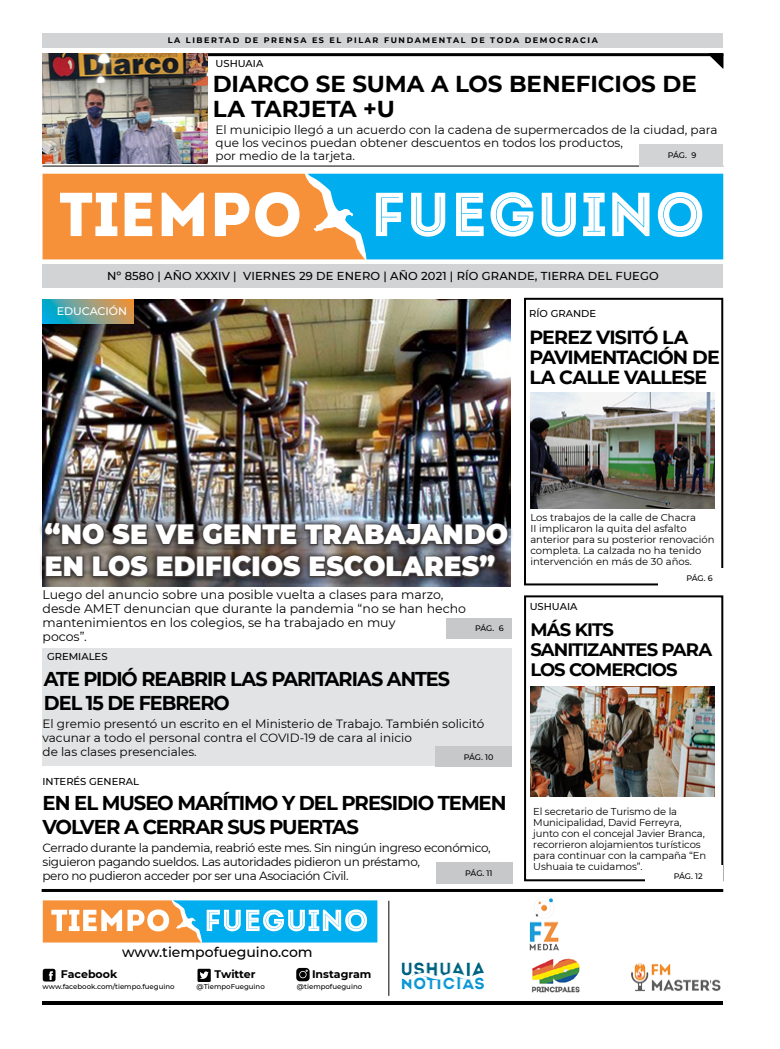
<style>
.page{position:relative;width:780px;height:1049px;background:#fff}
.page>*{position:absolute;margin:0;border:0;box-sizing:border-box;transform-origin:0 0}
.t1{font:900 27.8px/32px "Montserrat";letter-spacing:.005em;color:#fff;scale:.95 1}
.t2{font:700 23px/25px "Montserrat";letter-spacing:-.005em;color:#000}
.t3{font:700 20px/24px "Montserrat";letter-spacing:-.055em;color:#000}
.t4{font:700 20px/24px "Montserrat";letter-spacing:-.055em;color:#000;scale:.96 1}
.t5{font:700 19px/20px "Montserrat";letter-spacing:-.045em;color:#000}
.t6{font:700 18px/20px "Montserrat";letter-spacing:-.055em;color:#000}
.t7{font:500 14px "Montserrat";color:#000}
.t8{font:12.5px/14px "Montserrat";color:#000}
.t9{font:12px/13px "Montserrat";color:#000}
.t10{font:12px/14px "Montserrat";letter-spacing:-.03em;color:#000}
.t11{font:500 11.5px "Montserrat";letter-spacing:.01em;color:#000}
.t12{font:700 11px "Montserrat";color:#000}
.t13{font:500 11px "Montserrat";color:#fff}
.t14{font:10px/11px "Montserrat";letter-spacing:-.01em;color:#000}
.t15{font:500 10px "Montserrat";color:#000}
.t16{font:700 8px "Montserrat";letter-spacing:.2em;color:#000}
.t17{font:500 8px "Montserrat";letter-spacing:-.01em;color:#000}
.t18{font:500 7px "Montserrat";color:#000}
</style>
<div class="page">
<img style="left:43px;top:299px;width:467px;height:288px">
<hr style="left:43px;top:1001px;width:680px;height:4px;background:#000">
<div style="left:43px;top:648px;width:469px;height:117px;background:#e2e3e4"></div>
<hr style="left:43px;top:53px;width:680px;height:3px;background:#000">
<svg style="left:708px;top:53px;width:15px;height:16px"></svg>
<div style="left:43px;top:264px;width:680px;height:24px;background:#d1d3d4"></div>
<div style="left:524px;top:298px;width:199px;height:287px;border:2px solid #000"></div>
<div style="left:524px;top:595px;width:199px;height:286px;border:2px solid #000"></div>
<div style="left:645px;top:865px;width:78px;height:20px;background:#fff"></div>
<div style="left:43px;top:33px;width:680px;height:14px;background:#d1d3d4"></div>
<svg style="left:43px;top:174px;width:264px;height:85px"></svg>
<svg style="left:307px;top:174px;width:416px;height:85px;fill:#00aeef"></svg>
<div style="left:446px;top:618px;width:66px;height:21px;background:#c7c8ca"></div>
<div style="left:435px;top:746px;width:77px;height:21px;background:#c7c8ca"></div>
<hr style="left:42px;top:889px;width:681px;height:3px;background:#000">
<hr style="left:43px;top:166px;width:680px;height:1px;background:#000">
<div style="left:437px;top:862px;width:76px;height:22px;background:#c7c8ca"></div>
<svg style="left:43px;top:900px;width:334px;height:42px"></svg>
<svg style="left:43px;top:969px;width:12px;height:12px"></svg>
<svg style="left:197px;top:969px;width:14px;height:13px"></svg>
<svg style="left:296px;top:968px;width:13px;height:13px"></svg>
<hr style="left:388px;top:901px;width:1px;height:95px;background:#000">
<img style="left:529px;top:898px;width:30px;height:53px">
<img style="left:401px;top:962px;width:83px;height:28px">
<img style="left:631px;top:963px;width:90px;height:29px">
<img style="left:531px;top:958px;width:49px;height:34px">
<div style="left:639px;top:144px;width:84px;height:23px;background:#d1d3d4"></div>
<div style="left:658px;top:568px;width:65px;height:19px;background:#fff"></div>
<div style="left:39px;top:516px;width:474px;height:66px;background:#000;opacity:.75"></div>
<svg style="left:43px;top:522px;width:466px;height:25px;background:#454344"></svg>
<svg style="left:44px;top:555px;width:40px;height:23px"></svg>
<svg style="left:91px;top:554px;width:106px;height:25px;background:#423d3a"></svg>
<div style="left:196px;top:556px;width:8px;height:21px;border:2px solid #474140"></div>
<svg style="left:205px;top:555px;width:19px;height:23px"></svg>
<div style="left:223px;top:556px;width:8px;height:21px;border:2px solid #474140"></div>
<svg style="left:230px;top:554px;width:72px;height:25px;background:#383231"></svg>
<svg style="left:308px;top:553px;width:189px;height:26px;background:#3e3b3d"></svg>
<svg style="left:43px;top:299px;width:90px;height:24px;background:#78a18f"></svg>
<img style="left:43px;top:53px;width:164px;height:110px">
<img style="left:530px;top:686px;width:184px;height:111px">
<img style="left:530px;top:393px;width:184px;height:115px">
<p class="t16" style="left:168px;top:35px;width:431px">LA LIBERTAD DE PRENSA ES EL PILAR FUNDAMENTAL DE TODA DEMOCRACIA</p>
<p class="t15" style="left:215px;top:57px;width:49px">USHUAIA</p>
<h2 class="t2" style="left:213px;top:70px;width:485px">DIARCO SE SUMA A LOS BENEFICIOS DE<br>LA TARJETA +U</h2>
<p class="t9" style="left:215px;top:122px;width:503px">El municipio llegó a un acuerdo con la cadena de supermercados de la ciudad, para que los vecinos puedan obtener descuentos en todos los productos,<br>por medio de la tarjeta.</p>
<p class="t17" style="left:667px;top:149px;width:30px">PÁG. 9</p>
<p class="t11" style="left:107px;top:268px;width:553px">Nº 8580 | AÑO XXXIV | VIERNES 29 DE ENERO | AÑO 2021 | RÍO GRANDE, TIERRA DEL FUEGO</p>
<p class="t13" style="left:57px;top:304px;width:72px">EDUCACIÓN</p>
<p class="t15" style="left:529px;top:307px;width:68px">RÍO GRANDE</p>
<h3 class="t5" style="left:529px;top:326px;width:192px">PEREZ VISITÓ LA<br>PAVIMENTACIÓN DE<br>LA CALLE VALLESE</h3>
<h1 class="t1" style="left:45px;top:517px;width:489px">“NO SE VE GENTE TRABAJANDO<br>EN LOS EDIFICIOS ESCOLARES”</h1>
<p class="t8" style="left:43px;top:587px;width:425px">Luego del anuncio sobre una posible vuelta a clases para marzo, desde AMET denuncian que durante la pandemia “no se han hecho mantenimientos en los colegios, se ha trabajado en muy<br>pocos”.</p>
<p class="t15" style="left:47px;top:650px;width:62px">GREMIALES</p>
<h3 class="t4" style="left:44px;top:665px;width:424px">ATE PIDIÓ REABRIR LAS PARITARIAS ANTES<br>DEL 15 DE FEBRERO</h3>
<p class="t17" style="left:475px;top:623px;width:30px">PÁG. 6</p>
<p class="t9" style="left:43px;top:716px;width:443px;line-height:14px">El gremio presentó un escrito en el Ministerio de Trabajo. También solicitó vacunar a todo el personal contra el COVID-19 de cara al inicio<br>de las clases presenciales.</p>
<p class="t17" style="left:463px;top:751px;width:31px">PÁG. 10</p>
<p class="t15" style="left:43px;top:774px;width:98px">INTERÉS GENERAL</p>
<h3 class="t3" style="left:43px;top:789px;width:465px">EN EL MUSEO MARÍTIMO Y DEL PRESIDIO TEMEN<br>VOLVER A CERRAR SUS PUERTAS</h3>
<p class="t10" style="left:43px;top:840px;width:449px">Cerrado durante la pandemia, reabrió este mes. Sin ningún ingreso económico, siguieron pagando sueldos. Las autoridades pidieron un préstamo,<br>pero no pudieron acceder por ser una Asociación Civil.</p>
<p class="t17" style="left:465px;top:867px;width:29px">PÁG. 11</p>
<p class="t14" style="left:530px;top:512px;width:186px">Los trabajos de la calle de Chacra<br>II implicaron la quita del asfalto anterior para su posterior renovación completa. La calzada no ha tenido intervención en más de 30 años.</p>
<p class="t15" style="left:529px;top:599px;width:49px">USHUAIA</p>
<p class="t17" style="left:686px;top:573px;width:28px">PÁG. 6</p>
<h3 class="t6" style="left:530px;top:618px;width:183px">MÁS KITS<br>SANITIZANTES PARA<br>LOS COMERCIOS</h3>
<p class="t14" style="left:533px;top:805px;width:175px">El secretario de Turismo de la<br>Municipalidad, David Ferreyra, junto con el concejal Javier Branca, recorrieron alojamientos turísticos para continuar con la campaña “En<br>Ushuaia te cuidamos”.</p>
<p class="t17" style="left:673px;top:870px;width:30px">PÁG. 12</p>
<h3 class="t7" style="left:122px;top:942px;width:192px">www.tiempofueguino.com</h3>
<p class="t12" style="left:61px;top:966px;width:58px">Facebook</p>
<p class="t18" style="left:43px;top:982px;width:134px">www.facebook.com/tiempo.fueguino</p>
<p class="t12" style="left:214px;top:966px;width:42px">Twitter</p>
<p class="t18" style="left:197px;top:982px;width:70px">@TiempoFueguino</p>
<p class="t12" style="left:312px;top:966px;width:61px">Instagram</p>
<p class="t18" style="left:297px;top:982px;width:67px">@tiempofueguino</p>
</div>
